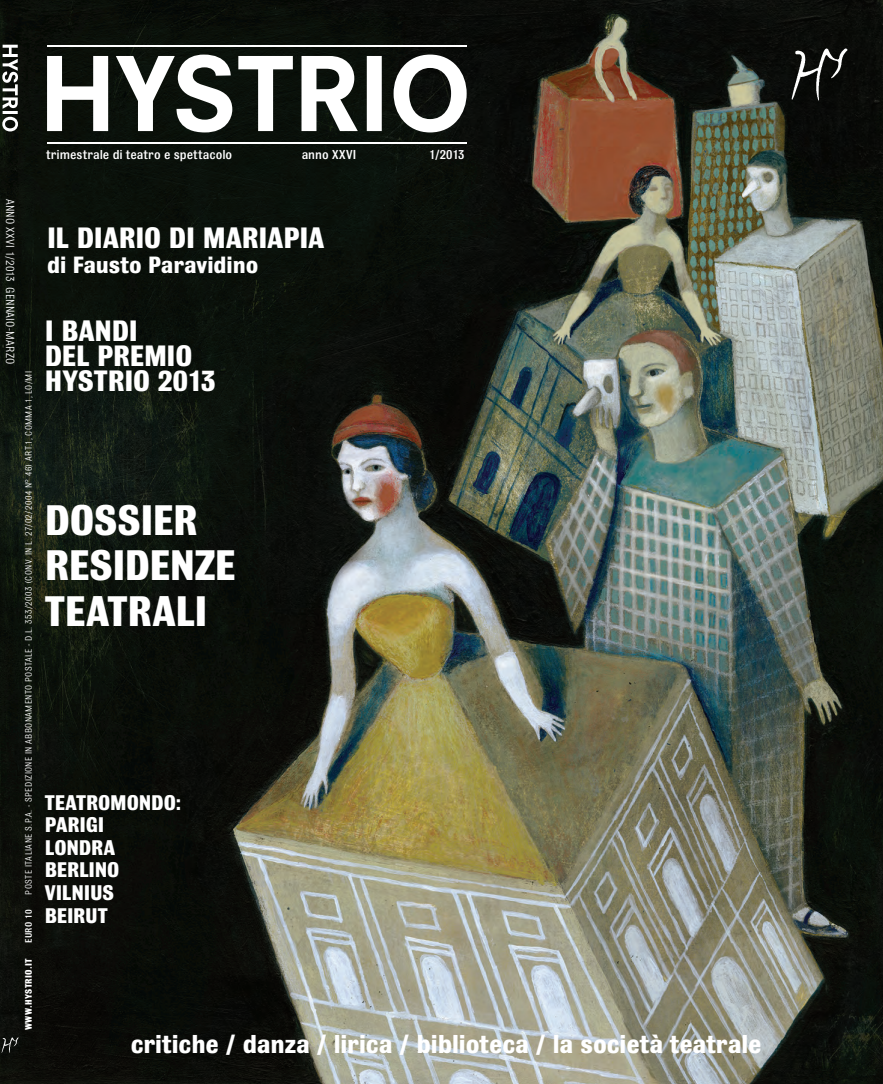
<style>
.page{position:relative;width:883px;height:1084px;background:#fff}
.page>*{position:absolute;margin:0;border:0;box-sizing:border-box;transform-origin:0 0}
.t1{font:700 45.25px/45.2px "Bulldog";letter-spacing:-.005em;color:#fff}
.t2{font:700 31.25px/25px "Bulldog";letter-spacing:-.01em;color:#fff}
.t3{font:700 27.5px "Bulldog";color:#fff}
.t4{font:700 25px "Bulldog";letter-spacing:-.005em;color:#fff}
.t5{font:700 22.5px/22.5px "Bulldog";letter-spacing:-.005em;color:#fff}
.t6{font:500 13.75px "Bulldog";letter-spacing:.005em;color:#fff}
.t7{font:12.5px "Bulldog";letter-spacing:.005em;color:#fff}
.t8{font:10px "Bulldog";letter-spacing:.04em;color:#fff}
.t9{font:700 10px "Bulldog";letter-spacing:.035em;color:#fff}
.t10{font:500 10px "Bulldog";letter-spacing:.025em;color:#fff}
</style>
<div class="page">
<img style="left:0;top:0;width:883px;height:1083px">
<svg style="left:2px;top:45px;width:16px;height:86px"></svg>
<img style="left:779px;top:45px;width:71px;height:62px">
<svg style="left:47px;top:55px;width:419px;height:77px"></svg>
<hr style="left:47px;top:45px;width:419px;height:1px;background:#fff">
<hr style="left:47px;top:142px;width:419px;height:1px;background:#fff">
<img style="left:0;top:1035px;width:21px;height:19px">
<p class="t6" style="left:46px;top:147px;width:187px">trimestrale di teatro e spettacolo</p>
<p class="t6" style="left:302px;top:147px;width:56px">anno xxVI</p>
<p class="t6" style="left:429px;top:147px;width:37px">1/2013</p>
<p class="t7" style="left:16px;top:198px;width:100px;rotate:90deg">anno xxVI 1/2013 GENNA</p>
<p class="t7" style="left:16px;top:318px;width:28px;rotate:90deg">IO-MARZO</p>
<p class="t8" style="left:23px;top:894px;width:523px;rotate:-90deg">Poste Italiane s.p.a. - spedizione in abbonamento postale - d.l. 353/2003 (conv. in L. 27/02/2004 n° 46) art.1, comma 1, lo/mi</p>
<p class="t10" style="left:23px;top:942px;width:35px;rotate:-90deg">euro 10</p>
<p class="t9" style="left:23px;top:1030px;width:73px;rotate:-90deg">WWW.HYSTRIO.IT</p>
<p class="t2" style="left:47px;top:225px;width:278px">IL DIARIO DI MARIAPIA</p>
<p class="t4" style="left:47px;top:252px;width:213px">DI FAUSTO PARAVIDINO</p>
<p class="t2" style="left:45px;top:318px;width:173px">I BANDI<br>DEL PREMIO<br>HY STRIO 2013</p>
<p class="t1" style="left:45px;top:497px;width:193px">DOSSIER<br>RESIDENZE<br>TEATRALI</p>
<p class="t5" style="left:45px;top:791px;width:138px">TEATROMONDO:<br>PARIGI<br>LONDRA<br>BERLINO<br>VILNIUS<br>BEIRUT</p>
<p class="t3" style="left:131px;top:1029px;width:632px">CRITICHE / DANZA / LIRICA / BIBLIOTECA / LA SOCIETÀ TEATRALE</p>
</div>
